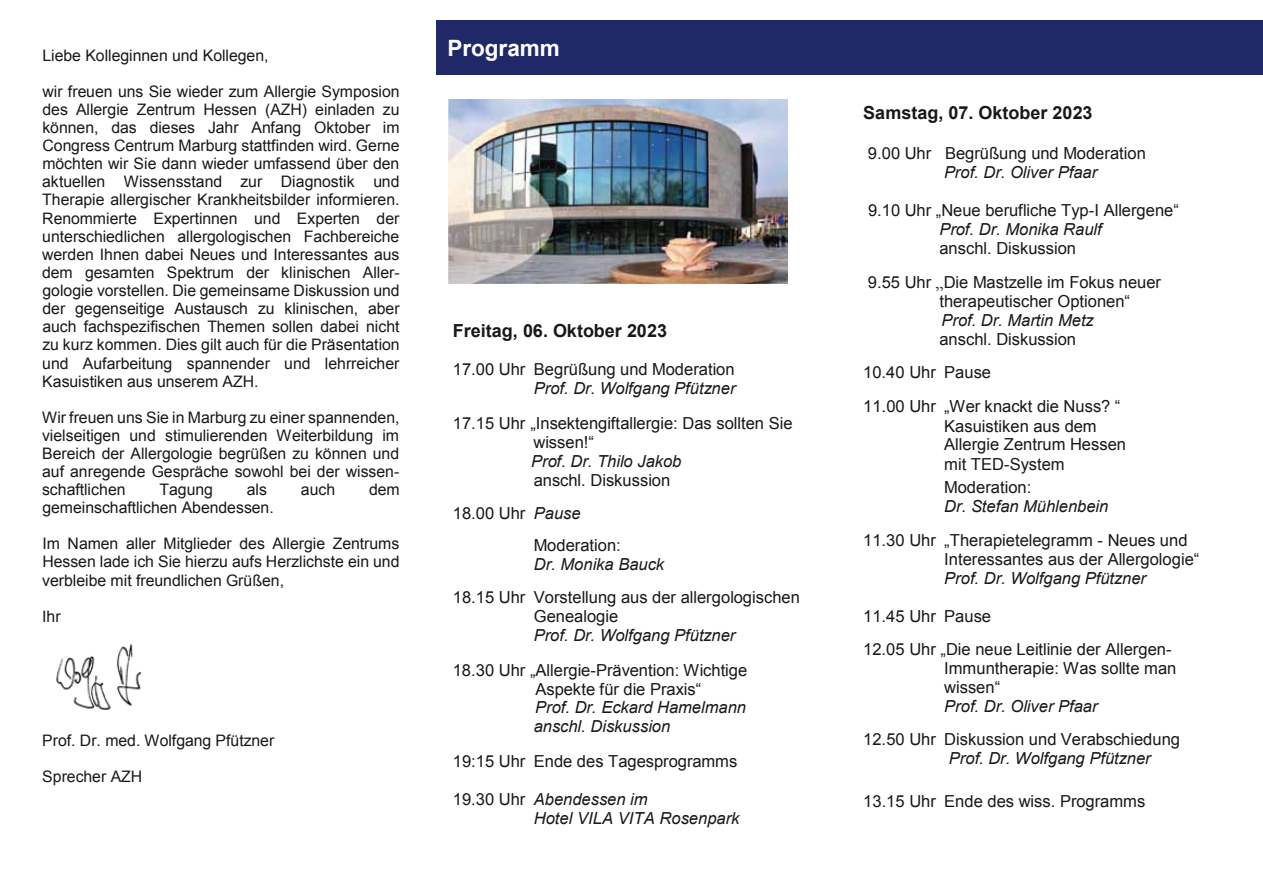
<style>
.page{position:relative;width:1263px;height:893px;background:#fff}
.page>*{position:absolute;margin:0;border:0;box-sizing:border-box;transform-origin:0 0}
.t1{font:700 22.5px "Arial";color:#fff}
.t2{font:700 18px "Arial";color:#1a171c}
.t3{font:16.5px/19px "Arial";color:#1a171c}
.t4{font:italic 16.5px/19px "Arial";color:#1a171c}
.t5{font:15.9px/18.1px "Arial";color:#1a171c;text-align:justify}
.s1{font-style:italic}
.s2{font-style:normal}
.s3{font-family:"Times New Roman";font-size:18px}
</style>
<div class="page">
<img style="left:56px;top:644px;width:86px;height:66px">
<div style="left:437px;top:21px;width:826px;height:54px;background:#202867"></div>
<img style="left:449px;top:100px;width:339px;height:183px">
<p class="t5" style="left:42px;top:46px;width:228px">Liebe Kolleginnen und Kollegen,</p>
<p class="t5" style="left:42px;top:82px;width:359px">wir freuen uns Sie wieder zum Allergie Symposion des Allergie Zentrum Hessen (AZH) einladen zu können, das dieses Jahr Anfang Oktober im Congress Centrum Marburg stattfinden wird. Gerne möchten wir Sie dann wieder umfassend über den aktuellen Wissensstand zur Diagnostik und Therapie allergischer Krankheitsbilder informieren.<br>Renommierte Expertinnen und Experten der unterschiedlichen allergologischen Fachbereiche werden Ihnen dabei Neues und Interessantes aus dem gesamten Spektrum der klinischen Aller&shy;gologie vorstellen. Die gemeinsame Diskussion und der gegenseitige Austausch zu klinischen, aber auch fachspezifischen Themen sollen dabei nicht zu kurz kommen. Dies gilt auch für die Präsentation und Aufarbeitung spannender und lehrreicher Kasuistiken aus unserem AZH.</p>
<p class="t5" style="left:42px;top:408px;width:359px">Wir freuen uns Sie in Marburg zu einer spannenden, vielseitigen und stimulierenden Weiterbildung im Bereich der Allergologie begrüßen zu können und auf anregende Gespräche sowohl bei der wissen&shy;schaftlichen</p>
<p class="t5" style="left:160px;top:481px;width:55px">Tagung</p>
<p class="t5" style="left:247px;top:481px;width:22px">als</p>
<p class="t5" style="left:301px;top:481px;width:36px">auch</p>
<p class="t5" style="left:369px;top:481px;width:32px">dem</p>
<p class="t5" style="left:42px;top:499px;width:233px">gemeinschaftlichen Abendessen.</p>
<p class="t5" style="left:42px;top:535px;width:359px">Im Namen aller Mitglieder des Allergie Zentrums Hessen lade ich Sie hierzu aufs Herzlichste ein und verbleibe mit freundlichen Grüßen,</p>
<p class="t5" style="left:42px;top:607px;width:20px">Ihr</p>
<p class="t5" style="left:42px;top:731px;width:234px">Prof. Dr. med. Wolfgang Pfützner</p>
<p class="t5" style="left:42px;top:767px;width:101px">Sprecher AZH</p>
<p class="t1" style="left:447px;top:33px;width:114px">Programm</p>
<p class="t2" style="left:453px;top:319px;width:216px">Freitag, 06. Oktober 2023</p>
<p class="t3" style="left:453px;top:360px;width:284px;text-align:right">17.00 Uhr Begrüßung und Moderation<br><span class="s1">Prof. Dr. Wolfgang Pfützner</span></p>
<p class="t3" style="left:531px;top:414px;width:263px;text-indent:-78px">17.15 Uhr „Insektengiftallergie: Das sollten Sie wissen!“<br><span class="s1">Prof. Dr. Thilo Jakob<br></span>anschl. Diskussion</p>
<p class="t3" style="left:534px;top:497px;width:89px;line-height:32.7px;text-indent:-81px">18.00 Uhr <span class="s1">Pause<br></span>Moderation:</p>
<p class="t3" style="left:453px;top:548px;width:349px;line-height:32.7px;text-indent:81px"><span class="s1">Dr. Monika Bauck<br></span>18.15 Uhr Vorstellung aus der allergologischen</p>
<p class="t4" style="left:534px;top:607px;width:203px"><span class="s2">Genealogie<br></span>Prof. Dr. Wolfgang Pfützner</p>
<p class="t3" style="left:534px;top:660px;width:215px;text-indent:-81px">18.30 Uhr „Allergie-Prävention: Wichtige<br>Aspekte für die Praxis“<br><span class="s1">Prof. Dr. Eckard Hamelmann anschl. Diskussion</span></p>
<p class="t3" style="left:453px;top:752px;width:286px">19:15 Uhr Ende des Tagesprogramms</p>
<p class="t4" style="left:534px;top:790px;width:207px;text-indent:-81px"><span class="s2">19.30 Uhr</span> Abendessen im<br>Hotel VILA VITA Rosenpark</p>
<p class="t2" style="left:863px;top:101px;width:231px">Samstag, 07. Oktober 2023</p>
<p class="t3" style="left:944px;top:144px;width:203px;text-indent:-76px">9.00 Uhr Begrüßung und Moderation<br><span class="s1">Prof. Dr. Oliver Pfaar</span></p>
<p class="t3" style="left:939px;top:201px;width:241px;text-indent:-71px">9.10 Uhr „Neue berufliche Typ-I Allergene“<br><span class="s1">Prof. Dr. Monika Raulf<br></span>anschl. Diskussion</p>
<p class="t3" style="left:939px;top:272px;width:223px;text-indent:-71px">9.55 Uhr <span class="s3">„</span>Die Mastzelle im Fokus neuer therapeutischer Optionen“<br><span class="s1">Prof. Dr. Martin Metz<br></span>anschl. Diskussion</p>
<p class="t3" style="left:863px;top:355px;width:259px;line-height:34.3px">10.40 Uhr Pause<br>11.00 Uhr „Wer knackt die Nuss? “</p>
<p class="t3" style="left:944px;top:416px;width:183px">Kasuistiken aus dem<br>Allergie Zentrum Hessen mit TED-System</p>
<p class="t4" style="left:944px;top:478px;width:166px"><span class="s2">Moderation:<br></span>Dr. Stefan Mühlenbein</p>
<p class="t3" style="left:944px;top:531px;width:257px;text-indent:-81px">11.30 Uhr „Therapietelegramm - Neues und<br>Interessantes aus der Allergologie“<br><span class="s1">Prof. Dr. Wolfgang Pfützner</span></p>
<p class="t3" style="left:863px;top:600px;width:310px;line-height:32.7px">11.45 Uhr Pause<br>12.05 Uhr „Die neue Leitlinie der Allergen-</p>
<p class="t3" style="left:944px;top:659px;width:234px">Immuntherapie: Was sollte man wissen“<br><span class="s1">Prof. Dr. Oliver Pfaar</span></p>
<p class="t3" style="left:949px;top:730px;width:233px;text-indent:-86px">12.50 Uhr Diskussion und Verabschiedung<br><span class="s1">Prof. Dr. Wolfgang Pfützner</span></p>
<p class="t3" style="left:863px;top:792px;width:284px">13.15 Uhr Ende des wiss. Programms</p>
</div>
